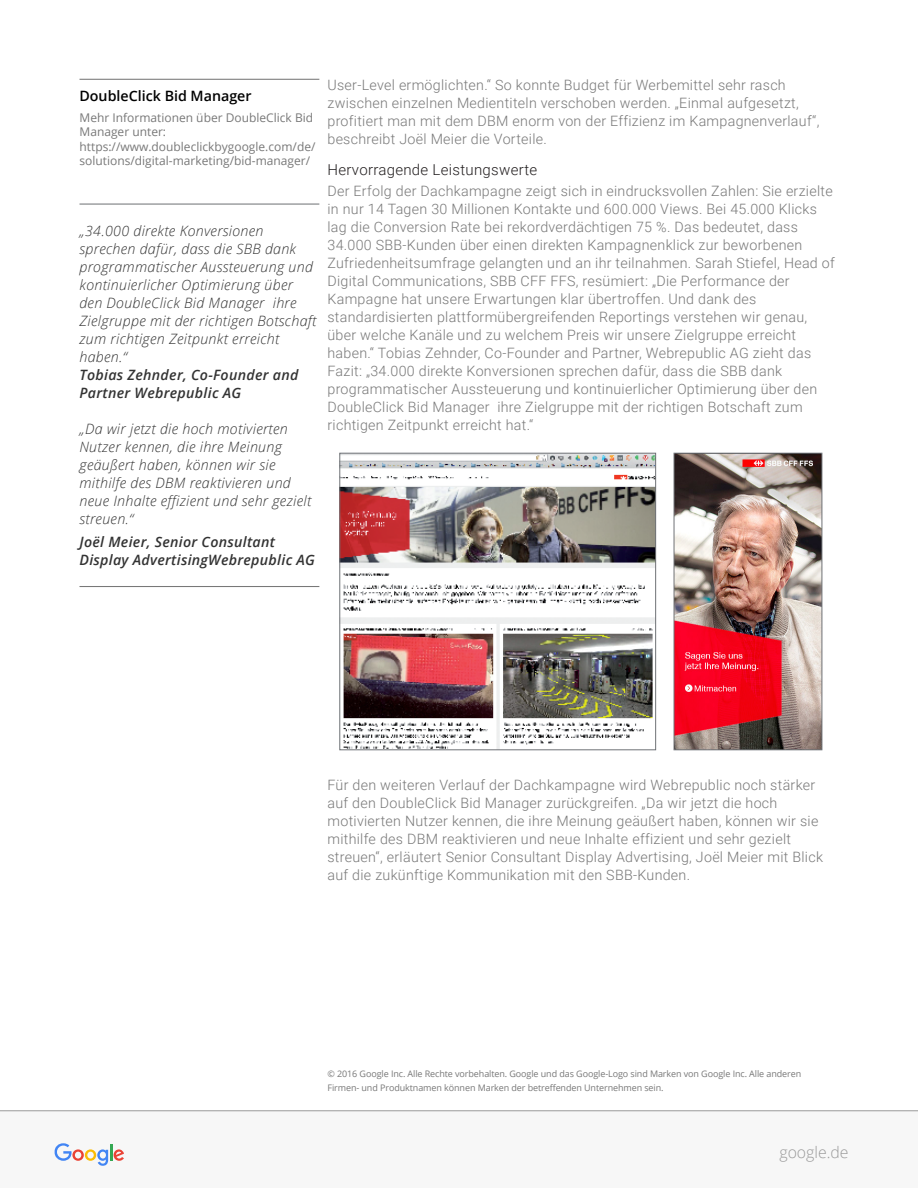
<style>
.page{position:relative;width:918px;height:1188px;background:#fff}
.page>*{position:absolute;margin:0;border:0;box-sizing:border-box;transform-origin:0 0}
.t1{font:300 15.9px "Open Sans";color:#999}
._03_Body_Copy_Subhea{font:300 15px "Roboto";letter-spacing:.02em;color:#231f20}
._02_Body_Copy{font:300 14.25px/18px "Roboto";letter-spacing:.02em;color:#787878}
._12_Sidebar_Quote{font:italic 300 14.25px/18px "Open Sans";letter-spacing:.02em;color:#333}
._13_Sidebar_Quote_Au{font:italic 600 14.25px/18px "Open Sans";letter-spacing:.02em;color:#333}
._10_Sidebar_bullet_h{font:600 14.25px "Open Sans";color:#000}
._11_Sidebar_Bullet{font:12px/14.4px "Open Sans";color:#787878}
.t2{font:9px/13.5px "Open Sans";letter-spacing:-.01em;color:#787878}
.s1{font-weight:600}
</style>
<div class="page">
<div style="left:0;top:1111px;width:918px;height:77px;background:#f7f7f7"></div>
<hr style="left:0;top:1110px;width:918px;height:1px;background:#999">
<svg style="left:54px;top:1143px;width:70px;height:23px"></svg>
<hr style="left:80px;top:79px;width:239px;height:1px;background:#787878">
<hr style="left:80px;top:204px;width:239px;height:1px;background:#76787b">
<hr style="left:80px;top:586px;width:239px;height:1px;background:#787878">
<img style="left:342px;top:455px;width:312px;height:293px">
<div style="left:340px;top:453px;width:316px;height:297px;border:1px solid #6f7276"></div>
<img style="left:676px;top:455px;width:144px;height:293px">
<div style="left:674px;top:453px;width:148px;height:297px;border:1px solid #6f7276"></div>
<p class="_10_Sidebar_bullet_h" style="left:80px;top:86px;width:174px">DoubleClick Bid Manager</p>
<p class="_11_Sidebar_Bullet" style="left:80px;top:110px;width:238px">Mehr Informationen über DoubleClick Bid Manager unter: https://www.doubleclickbygoogle.com/de/ solutions/digital-marketing/bid-manager/</p>
<p class="_12_Sidebar_Quote" style="left:80px;top:222px;width:238px">„34.000 direkte Konversionen sprechen dafür, dass die SBB dank programmatischer Aussteuerung und kontinuierlicher Optimierung über den DoubleClick Bid Manager ihre<br>Zielgruppe mit der richtigen Botschaft zum richtigen Zeitpunkt erreicht haben.“<br><span class="s1">Tobias Zehnder, Co-Founder and<br>Partner Webrepublic AG</span></p>
<p class="_12_Sidebar_Quote" style="left:80px;top:420px;width:233px">„Da wir jetzt die hoch motivierten<br>Nutzer kennen, die ihre Meinung geäußert haben, können wir sie mithilfe des DBM reaktivieren und neue Inhalte effizient und sehr gezielt streuen.“</p>
<p class="_13_Sidebar_Quote_Au" style="left:80px;top:532px;width:237px">Joël Meier, Senior Consultant<br>Display AdvertisingWebrepublic AG</p>
<p class="_02_Body_Copy" style="left:327px;top:76px;width:493px">User-Level ermöglichten.“ So konnte Budget für Werbemittel sehr rasch zwischen einzelnen Medientiteln verschoben werden. „Einmal aufgesetzt, profitiert man mit dem DBM enorm von der Effizienz im Kampagnenverlauf“, beschreibt Joël Meier die Vorteile.</p>
<p class="_03_Body_Copy_Subhea" style="left:327px;top:160px;width:211px">Hervorragende Leistungswerte</p>
<p class="_02_Body_Copy" style="left:327px;top:181px;width:509px">Der Erfolg der Dachkampagne zeigt sich in eindrucksvollen Zahlen: Sie erzielte in nur 14 Tagen 30 Millionen Kontakte und 600.000 Views. Bei 45.000 Klicks lag die Conversion Rate bei rekordverdächtigen 75 %. Das bedeutet, dass 34.000 SBB-Kunden über einen direkten Kampagnenklick zur beworbenen Zufriedenheitsumfrage gelangten und an ihr teilnahmen. Sarah Stiefel, Head of Digital Communications, SBB CFF FFS, resümiert: „Die Performance der Kampagne hat unsere Erwartungen klar übertroffen. Und dank des standardisierten plattformübergreifenden Reportings verstehen wir genau, über welche Kanäle und zu welchem Preis wir unsere Zielgruppe erreicht haben.“ Tobias Zehnder, Co-Founder and Partner, Webrepublic AG zieht das Fazit: „34.000 direkte Konversionen sprechen dafür, dass die SBB dank programmatischer Aussteuerung und kontinuierlicher Optimierung über den DoubleClick Bid Manager ihre Zielgruppe mit der richtigen Botschaft zum richtigen Zeitpunkt erreicht hat.“</p>
<p class="_02_Body_Copy" style="left:327px;top:775px;width:497px">Für den weiteren Verlauf der Dachkampagne wird Webrepublic noch stärker auf den DoubleClick Bid Manager zurückgreifen. „Da wir jetzt die hoch motivierten Nutzer kennen, die ihre Meinung geäußert haben, können wir sie mithilfe des DBM reaktivieren und neue Inhalte effizient und sehr gezielt streuen“, erläutert Senior Consultant Display Advertising, Joël Meier mit Blick auf die zukünftige Kommunikation mit den SBB-Kunden.</p>
<p class="t2" style="left:327px;top:1067px;width:475px">© 2016 Google Inc. Alle Rechte vorbehalten. Google und das Google-Logo sind Marken von Google Inc. Alle anderen<br>Firmen- und Produktnamen können Marken der betreffenden Unternehmen sein.</p>
<p class="t1" style="left:779px;top:1141px;width:71px">google.de</p>
</div>
